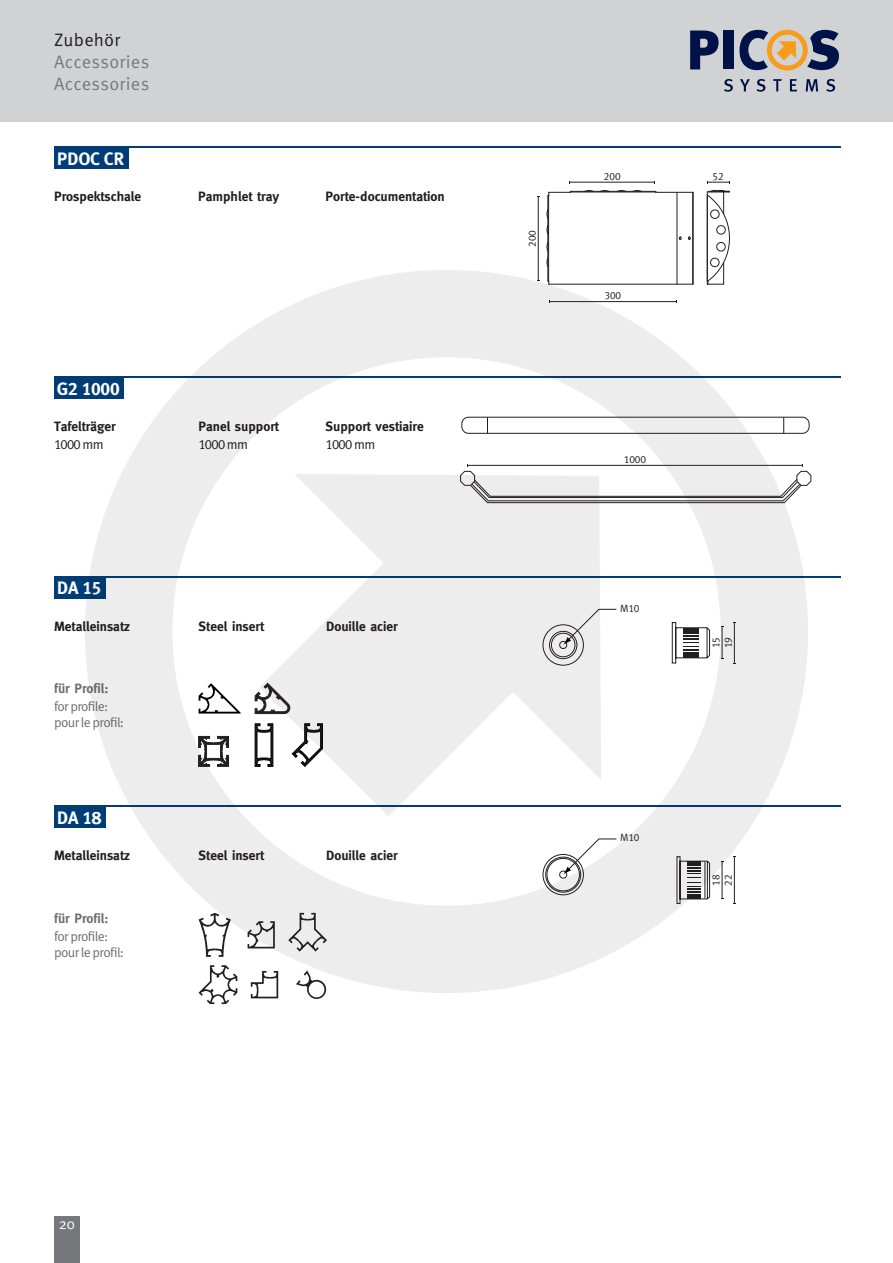
<style>
.page{position:relative;width:893px;height:1263px;background:#fff}
.page>*{position:absolute;margin:0;border:0;box-sizing:border-box;transform-origin:0 0}
.t1{font:18px/21.6px "Meta Pro";letter-spacing:.015em;color:#76787b}
.t2{font:18px "Meta Plus Bold Caps";letter-spacing:-.01em;color:#fff}
.t3{font:18px "Meta Pro";letter-spacing:.015em;color:#231f20}
.t4{font:15px "Meta";color:#fff}
.t5{font:700 13.5px "Meta";color:#231f20}
.t6{font:13.5px/16.2px "Meta Pro";letter-spacing:-.05em;color:#6d6e71}
.t7{font:700 13.5px "Meta";color:#6d6e71}
.t8{font:13.5px "Meta Caps";letter-spacing:-.05em;color:#231f20}
.t9{font:10.5px/12.3px "Meta Caps";color:#231f20}
.s1{font-family:"Meta Pro"}
</style>
<div class="page">
<div style="left:54px;top:1216px;width:26px;height:47px;background:#76787b"></div>
<hr style="left:54px;top:147px;width:787px;height:1px;background:#003d76">
<div style="left:54px;top:147px;width:75px;height:22px;background:#003d76"></div>
<hr style="left:677px;top:192px;width:1px;height:92px;background:#231f20">
<hr style="left:693px;top:192px;width:1px;height:92px;background:#231f20">
<hr style="left:692px;top:192px;width:1px;height:92px;background:#231f20">
<hr style="left:570px;top:191px;width:86px;height:1px;background:#231f20">
<hr style="left:570px;top:192px;width:86px;height:1px;background:#231f20">
<svg style="left:632px;top:190px;width:10px;height:2px"></svg>
<svg style="left:617px;top:190px;width:9px;height:2px"></svg>
<svg style="left:600px;top:190px;width:9px;height:2px"></svg>
<svg style="left:584px;top:190px;width:10px;height:2px"></svg>
<svg style="left:548px;top:191px;width:23px;height:5px"></svg>
<hr style="left:548px;top:195px;width:1px;height:86px;background:#231f20">
<hr style="left:656px;top:192px;width:37px;height:1px;background:#231f20">
<svg style="left:707px;top:190px;width:23px;height:80px"></svg>
<hr style="left:570px;top:182px;width:85px;height:1px;background:#231f20">
<svg style="left:707px;top:181px;width:23px;height:2px"></svg>
<hr style="left:538px;top:196px;width:1px;height:85px;background:#231f20">
<div style="left:0;top:0;width:893px;height:121px;background:#d1d2d4"></div>
<svg style="left:690px;top:31px;width:29px;height:38px"></svg>
<div style="left:723px;top:31px;width:10px;height:38px;background:#001247"></div>
<svg style="left:724px;top:79px;width:9px;height:13px"></svg>
<svg style="left:740px;top:79px;width:10px;height:12px"></svg>
<svg style="left:757px;top:79px;width:8px;height:13px"></svg>
<svg style="left:773px;top:79px;width:9px;height:12px"></svg>
<svg style="left:790px;top:79px;width:7px;height:12px"></svg>
<svg style="left:806px;top:79px;width:12px;height:12px"></svg>
<svg style="left:826px;top:79px;width:9px;height:13px"></svg>
<svg style="left:739px;top:30px;width:100px;height:41px"></svg>
<hr style="left:54px;top:576px;width:787px;height:1px;background:#003d76">
<div style="left:54px;top:577px;width:51px;height:22px;background:#003d76"></div>
<hr style="left:54px;top:806px;width:787px;height:1px;background:#003d76">
<div style="left:54px;top:807px;width:51px;height:21px;background:#003d76"></div>
<svg style="left:199px;top:993px;width:38px;height:11px"></svg>
<svg style="left:251px;top:993px;width:27px;height:5px"></svg>
<svg style="left:308px;top:993px;width:18px;height:6px"></svg>
<hr style="left:54px;top:376px;width:787px;height:2px;background:#003d76">
<div style="left:54px;top:377px;width:70px;height:22px;background:#003d76"></div>
<svg style="left:85px;top:270px;width:723px;height:723px"></svg>
<svg style="left:259px;top:474px;width:342px;height:342px;fill:#ededed"></svg>
<h1 class="t3" style="left:54px;top:29px;width:68px">Zubehör</h1>
<h1 class="t1" style="left:54px;top:51px;width:97px">Accessories<br>Accessories</h1>
<h1 class="t2" style="left:57px;top:148px;width:69px">PDOC CR</h1>
<p class="t5" style="left:54px;top:189px;width:89px">Prospektschale</p>
<p class="t5" style="left:198px;top:189px;width:83px">Pamphlet tray</p>
<p class="t5" style="left:325px;top:189px;width:121px">Porte-documentation</p>
<h1 class="t2" style="left:57px;top:378px;width:64px">G2 1000</h1>
<p class="t5" style="left:54px;top:418px;width:63px">Tafelträger</p>
<p class="t8" style="left:54px;top:436px;width:51px">1000 <span class="s1">mm</span></p>
<p class="t5" style="left:198px;top:418px;width:82px">Panel support</p>
<p class="t8" style="left:198px;top:436px;width:51px">1000 <span class="s1">mm</span></p>
<p class="t5" style="left:325px;top:418px;width:100px">Support vestiaire</p>
<p class="t8" style="left:325px;top:436px;width:51px">1000 <span class="s1">mm</span></p>
<h1 class="t2" style="left:57px;top:578px;width:46px">DA 15</h1>
<p class="t5" style="left:54px;top:618px;width:77px">Metalleinsatz</p>
<p class="t5" style="left:199px;top:618px;width:67px">Steel insert</p>
<p class="t5" style="left:326px;top:618px;width:73px">Douille acier</p>
<p class="t7" style="left:54px;top:681px;width:56px">für Profil:</p>
<p class="t6" style="left:54px;top:699px;width:71px">for profile: pour le profil:</p>
<h1 class="t2" style="left:57px;top:807px;width:46px">DA 18</h1>
<p class="t5" style="left:54px;top:848px;width:77px">Metalleinsatz</p>
<p class="t5" style="left:199px;top:848px;width:67px">Steel insert</p>
<p class="t5" style="left:326px;top:848px;width:73px">Douille acier</p>
<p class="t7" style="left:54px;top:910px;width:56px">für Profil:</p>
<p class="t6" style="left:54px;top:928px;width:71px">for profile: pour le profil:</p>
<p class="t9" style="left:526px;top:247px;width:18px;rotate:-90deg">200</p>
<p class="t9" style="left:604px;top:170px;width:18px">200</p>
<p class="t9" style="left:713px;top:170px;width:13px">52</p>
<p class="t9" style="left:604px;top:289px;width:18px">300</p>
<p class="t9" style="left:624px;top:453px;width:24px">1000</p>
<p class="t9" style="left:620px;top:602px;width:21px">M10</p>
<p class="t9" style="left:710px;top:648px;width:13px;rotate:-90deg">15<br>19</p>
<p class="t9" style="left:620px;top:831px;width:21px">M10</p>
<p class="t9" style="left:710px;top:886px;width:13px;rotate:-90deg">18<br>22</p>
<p class="t4" style="left:59px;top:1215px;width:18px">20</p>
</div>
